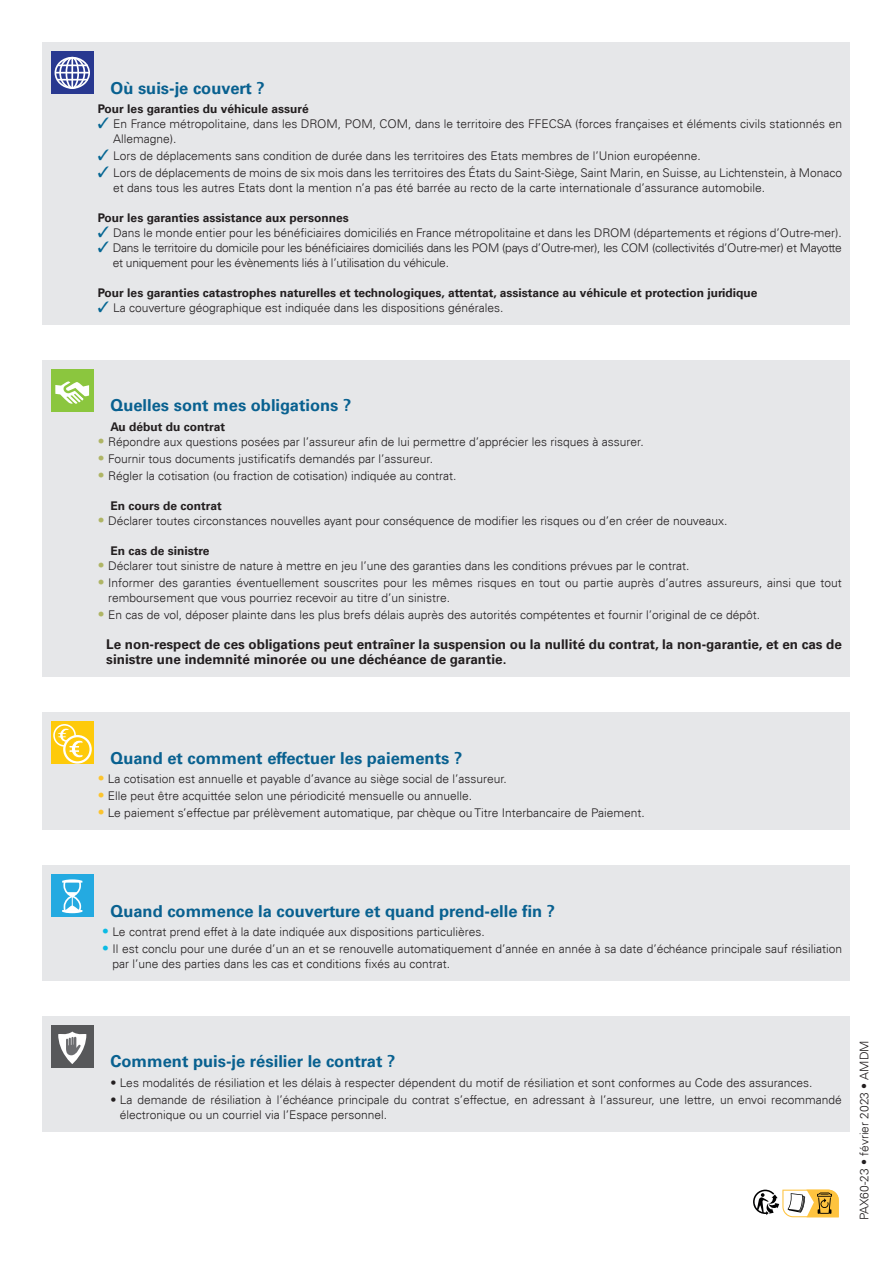
<style>
.page{position:relative;width:893px;height:1263px;background:#fff}
.page>*{position:absolute;margin:0;border:0;box-sizing:border-box;transform-origin:0 0}
.t1{font:700 16.5px "Univers LT";color:#096190}
.t2{font:700 13.5px/15px "Univers LT";color:#231f20}
.t3{font:300 12px/15px "Univers LT";color:#231f20}
.t4{font:700 12px "Univers LT";color:#231f20}
.t5{font:300 12px/15px "Univers LT";letter-spacing:-.02em;color:#231f20}
.s1{color:#056693}
.s2{font-weight:900;font-size:13.5px;color:#afb565}
.s3{font-weight:900;font-size:13.5px;color:#fcc42e}
.s4{font-weight:900;font-size:13.5px;color:#0bbbe4}
</style>
<div class="page">
<div style="left:43px;top:360px;width:807px;height:317px;background:#e6e7e9"></div>
<div style="left:51px;top:369px;width:43px;height:42px;background:#8bc63e"></div>
<svg style="left:55px;top:381px;width:35px;height:23px"></svg>
<div style="left:43px;top:43px;width:807px;height:282px;background:#e6e7e9"></div>
<svg style="left:51px;top:51px;width:43px;height:43px"></svg>
<div style="left:55px;top:57px;width:35px;height:32px;border:2px solid #fff;border-radius:50%"></div>
<div style="left:59px;top:57px;width:26px;height:32px;border:2px solid #fff;border-radius:50%"></div>
<div style="left:66px;top:57px;width:13px;height:32px;border:2px solid #fff;border-radius:50%"></div>
<hr style="left:71px;top:58px;width:2px;height:31px;background:#fff">
<hr style="left:58px;top:65px;width:30px;height:1px;background:#fff">
<hr style="left:58px;top:79px;width:30px;height:2px;background:#fff">
<hr style="left:55px;top:72px;width:34px;height:2px;background:#fff">
<div style="left:43px;top:713px;width:807px;height:117px;background:#e6e7e9"></div>
<div style="left:51px;top:721px;width:43px;height:43px;background:#feca0a"></div>
<div style="left:53px;top:724px;width:23px;height:23px;border:2px solid #fff;border-radius:50%"></div>
<svg style="left:64px;top:736px;width:27px;height:26px"></svg>
<div style="left:63px;top:735px;width:29px;height:29px;border:2px solid #fff;border-radius:50%"></div>
<svg style="left:57px;top:727px;width:27px;height:31px"></svg>
<div style="left:43px;top:865px;width:807px;height:116px;background:#e6e7e9"></div>
<div style="left:51px;top:874px;width:43px;height:42px;background:#24aae1"></div>
<svg style="left:62px;top:879px;width:20px;height:34px"></svg>
<div style="left:43px;top:1016px;width:807px;height:115px;background:#e6e7e9"></div>
<div style="left:51px;top:1025px;width:43px;height:42px;background:#57585a"></div>
<svg style="left:58px;top:1031px;width:28px;height:33px"></svg>
<svg style="left:753px;top:1189px;width:86px;height:29px"></svg>
<h1 class="t1" style="left:111px;top:78px;width:156px">Où suis-je couvert ?</h1>
<p class="t4" style="left:98px;top:102px;width:213px">Pour les garanties du véhicule assuré</p>
<p class="t3" style="left:113px;top:116px;width:730px;text-indent:-15px"><span class="s1">✓</span> En France métropolitaine, dans les DROM, POM, COM, dans le territoire des FFECSA (forces françaises et éléments civils stationnés en<br>Allemagne).</p>
<p class="t3" style="left:98px;top:148px;width:604px"><span class="s1">✓</span> Lors de déplacements sans condition de durée dans les territoires des Etats membres de l’Union européenne.</p>
<p class="t3" style="left:113px;top:165px;width:730px;text-indent:-15px"><span class="s1">✓</span> Lors de déplacements de moins de six mois dans les territoires des États du Saint-Siège, Saint Marin, en Suisse, au Lichtenstein, à Monaco et dans tous les autres Etats dont la mention n’a pas été barrée au recto de la carte internationale d’assurance automobile.</p>
<p class="t4" style="left:98px;top:211px;width:253px">Pour les garanties assistance aux personnes</p>
<p class="t3" style="left:98px;top:225px;width:746px"><span class="s1">✓</span> Dans le monde entier pour les bénéficiaires domiciliés en France métropolitaine et dans les DROM (départements et régions d’Outre-mer).</p>
<p class="t5" style="left:113px;top:240px;width:731px;text-indent:-15px"><span class="s1">✓</span> Dans le territoire du domicile pour les bénéficiaires domiciliés dans les POM (pays d’Outre-mer), les COM (collectivités d’Outre-mer) et Mayotte et uniquement pour les évènements liés à l’utilisation du véhicule.</p>
<p class="t4" style="left:98px;top:286px;width:661px">Pour les garanties catastrophes naturelles et technologiques, attentat, assistance au véhicule et protection juridique</p>
<p class="t3" style="left:98px;top:300px;width:407px"><span class="s1">✓</span> La couverture géographique est indiquée dans les dispositions générales.</p>
<h1 class="t1" style="left:111px;top:396px;width:242px">Quelles sont mes obligations ?</h1>
<p class="t4" style="left:111px;top:419px;width:116px">Au début du contrat</p>
<p class="t3" style="left:98px;top:434px;width:547px"><span class="s2">•</span> Répondre aux questions posées par l’assureur afin de lui permettre d’apprécier les risques à assurer.</p>
<p class="t3" style="left:98px;top:451px;width:337px"><span class="s2">•</span> Fournir tous documents justificatifs demandés par l’assureur.</p>
<p class="t3" style="left:98px;top:468px;width:360px"><span class="s2">•</span> Régler la cotisation (ou fraction de cotisation) indiquée au contrat.</p>
<p class="t4" style="left:111px;top:499px;width:113px">En cours de contrat</p>
<p class="t3" style="left:98px;top:513px;width:631px"><span class="s2">•</span> Déclarer toutes circonstances nouvelles ayant pour conséquence de modifier les risques ou d’en créer de nouveaux.</p>
<p class="t4" style="left:111px;top:544px;width:100px">En cas de sinistre</p>
<p class="t3" style="left:98px;top:558px;width:593px"><span class="s2">•</span> Déclarer tout sinistre de nature à mettre en jeu l’une des garanties dans les conditions prévues par le contrat.</p>
<p class="t3" style="left:108px;top:575px;width:735px;text-indent:-11px"><span class="s2">•</span> Informer des garanties éventuellement souscrites pour les mêmes risques en tout ou partie auprès d’autres assureurs, ainsi que tout remboursement que vous pourriez recevoir au titre d’un sinistre.</p>
<p class="t3" style="left:98px;top:607px;width:664px"><span class="s2">•</span> En cas de vol, déposer plainte dans les plus brefs délais auprès des autorités compétentes et fournir l’original de ce dépôt.</p>
<p class="t2" style="left:106px;top:637px;width:737px">Le non-respect de ces obligations peut entraîner la suspension ou la nullité du contrat, la non-garantie, et en cas de sinistre une indemnité minorée ou une déchéance de garantie.</p>
<h1 class="t1" style="left:111px;top:748px;width:353px">Quand et comment effectuer les paiements ?</h1>
<p class="t3" style="left:98px;top:771px;width:411px"><span class="s3">•</span> La cotisation est annuelle et payable d’avance au siège social de l’assureur.</p>
<p class="t3" style="left:98px;top:788px;width:376px"><span class="s3">•</span> Elle peut être acquittée selon une périodicité mensuelle ou annuelle.</p>
<p class="t3" style="left:98px;top:805px;width:548px"><span class="s3">•</span> Le paiement s’effectue par prélèvement automatique, par chèque ou Titre Interbancaire de Paiement.</p>
<h1 class="t1" style="left:111px;top:901px;width:446px">Quand commence la couverture et quand prend-elle fin ?</h1>
<p class="t3" style="left:102px;top:924px;width:384px"><span class="s4">•</span> Le contrat prend effet à la date indiquée aux dispositions particulières.</p>
<p class="t3" style="left:113px;top:941px;width:731px;text-indent:-11px"><span class="s4">•</span> Il est conclu pour une durée d’un an et se renouvelle automatiquement d’année en année à sa date d’échéance principale sauf résiliation par l’une des parties dans les cas et conditions fixés au contrat.</p>
<h1 class="t1" style="left:111px;top:1052px;width:286px">Comment puis-je résilier le contrat ?</h1>
<p class="t3" style="left:111px;top:1075px;width:703px">• Les modalités de résiliation et les délais à respecter dépendent du motif de résiliation et sont conformes au Code des assurances.</p>
<p class="t3" style="left:120px;top:1092px;width:723px;text-indent:-9px">• La demande de résiliation à l’échéance principale du contrat s’effectue, en adressant à l’assureur, une lettre, un envoi recommandé électronique ou un courriel via l’Espace personnel.</p>
<p class="t3" style="left:857px;top:1220px;width:182px;rotate:-90deg">PAX60-23 • février 2023 • AMDM</p>
</div>
